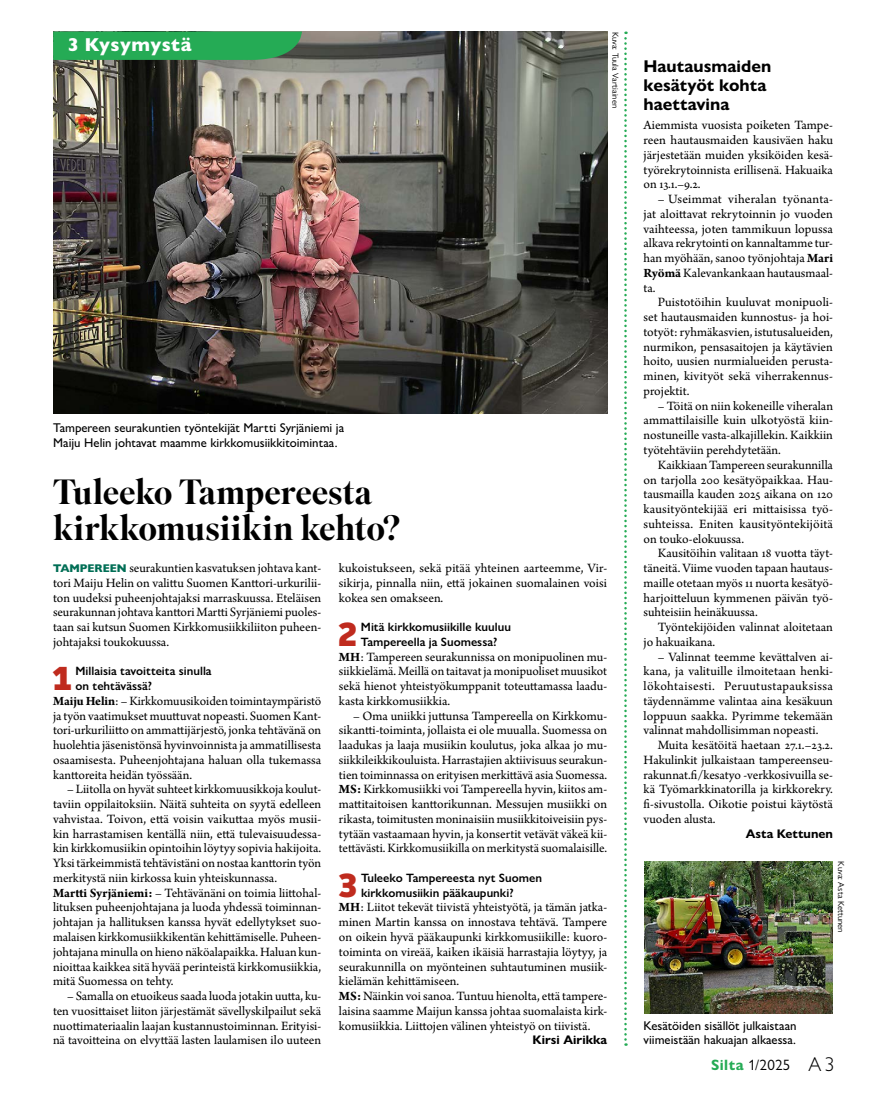
<style>
.page{position:relative;width:886px;height:1099px;background:#fff}
.page>*{position:absolute;margin:0;border:0;box-sizing:border-box;transform-origin:0 0}
.t1{font:500 35px/36px "Superior Title";letter-spacing:-.01em;color:#000}
.t2{font:800 33.5px "Facit";color:#bf2b1e}
.t3{font:800 18.75px "Gill Sans Nova";letter-spacing:.02em;color:#fff}
.t4{font:700 17.12px/18.8px "Gill Sans Nova";color:#000}
.t5{font:15px "Gill Sans Nova";color:#000}
.t6{font:13.38px/14.8px "Arno Pro";color:#000;text-align:justify}
.t7{font:500 12.75px/14.8px "Gill Sans Nova";color:#000}
.t8{font:700 12.5px "Gill Sans Nova";color:#000}
.t9{font:600 12.12px/14.8px "Gill Sans Nova";color:#000}
.t10{font:8.75px "Gill Sans Nova";color:#000}
.s1{font-family:"Gill Sans Nova";font-weight:800;font-size:11.25px;color:#006e55}
.s2{font-weight:700}
.s3{font-weight:700;color:#25ab55}
.s4{font-weight:300;font-size:20px}
</style>
<div class="page">
<img style="left:53px;top:32px;width:555px;height:382px">
<svg style="left:624px;top:32px;width:3px;height:1013px"></svg>
<img style="left:644px;top:861px;width:189px;height:151px">
<div style="left:53px;top:32px;width:249px;height:28px;background:#25ab55"></div>
<h3 class="t3" style="left:68px;top:33px;width:125px">3 Kysymystä</h3>
<p class="t7" style="left:53px;top:420px;width:292px">Tampereen seurakuntien työntekijät Martti Syrjäniemi ja<br>Maiju Helin johtavat maamme kirkkomusiikkitoimintaa.</p>
<p class="t10" style="left:621px;top:32px;width:78px;rotate:90deg">Kuva: Tuula Vartiainen</p>
<h1 class="t1" style="left:53px;top:475px;width:349px">Tuleeko Tampereesta kirkkomusiikin kehto?</h1>
<p class="t6" style="left:53px;top:561px;width:270px"><span class="s1">TAMPEREEN</span> seurakuntien kasvatuksen johtava kant&shy;tori Maiju Helin on valittu Suomen Kanttori-urkurilii&shy;ton uudeksi puheenjohtajaksi marraskuussa. Eteläisen seurakunnan johtava kanttori Martti Syrjäniemi puoles&shy;taan sai kutsun Suomen Kirkkomusiikkiliiton puheen&shy;johtajaksi toukokuussa.</p>
<h2 class="t2" style="left:53px;top:657px;width:21px">1</h2>
<p class="t9" style="left:76px;top:663px;width:138px">Millaisia tavoitteita sinulla on tehtävässä?</p>
<p class="t6" style="left:53px;top:694px;width:270px"><span class="s2">Maiju Helin</span>: – Kirkkomuusikoiden toimintaympäristö ja työn vaatimukset muuttuvat nopeasti. Suomen Kant&shy;tori-urkuriliitto on ammattijärjestö, jonka tehtävänä on huolehtia jäsenistönsä hyvinvoinnista ja ammatillisesta osaamisesta. Puheenjohtajana haluan olla tukemassa kanttoreita heidän työssään.</p>
<p class="t6" style="left:53px;top:782px;width:270px;text-align:left;text-indent:14px">– Liitolla on hyvät suhteet kirkkomuusikkoja koulut&shy;taviin oppilaitoksiin. Näitä suhteita on syytä edelleen vahvistaa. Toivon, että voisin vaikuttaa myös musii&shy;kin harrastamisen kentällä niin, että tulevaisuudessa&shy;kin kirkkomusiikin opintoihin löytyy sopivia hakijoita.<br>Yksi tärkeimmistä tehtävistäni on nostaa kanttorin työn merkitystä niin kirkossa kuin yhteiskunnassa.<br><span class="s2">Martti Syrjäniemi:</span> – Tehtävänäni on toimia liittohal&shy;lituksen puheenjohtajana ja luoda yhdessä toiminnan&shy;johtajan ja hallituksen kanssa hyvät edellytykset suo&shy;malaisen kirkkomusiikkikentän kehittämiselle. Puheen&shy;johtajana minulla on hieno näköalapaikka. Haluan kun&shy;nioittaa kaikkea sitä hyvää perinteistä kirkkomusiikkia, mitä Suomessa on tehty.</p>
<p class="t6" style="left:53px;top:989px;width:270px;text-indent:14px">– Samalla on etuoikeus saada luoda jotakin uutta, ku&shy;ten vuosittaiset liiton järjestämät sävellyskilpailut sekä nuottimateriaalin laajan kustannustoiminnan. Erityisi&shy;nä tavoitteina on elvyttää lasten laulamisen ilo uuteen</p>
<p class="t6" style="left:339px;top:561px;width:270px">kukoistukseen, sekä pitää yhteinen aarteemme, Vir&shy;sikirja, pinnalla niin, että jokainen suomalainen voisi kokea sen omakseen.</p>
<h2 class="t2" style="left:338px;top:613px;width:21px">2</h2>
<p class="t9" style="left:361px;top:619px;width:152px">Mitä kirkkomusiikille kuuluu<br>Tampereella ja Suomessa?</p>
<p class="t6" style="left:339px;top:650px;width:270px"><span class="s2">MH</span>: Tampereen seurakunnissa on monipuolinen mu&shy;siikkielämä. Meillä on taitavat ja monipuoliset muusikot sekä hienot yhteistyökumppanit toteuttamassa laadu&shy;kasta kirkkomusiikkia.</p>
<p class="t6" style="left:339px;top:709px;width:270px;text-indent:14px">– Oma uniikki juttunsa Tampereella on Kirkkomu&shy;sikantti-toiminta, jollaista ei ole muualla. Suomessa on laadukas ja laaja musiikin koulutus, joka alkaa jo mu&shy;siikkileikkikouluista. Harrastajien aktiivisuus seurakun&shy;tien toiminnassa on erityisen merkittävä asia Suomessa.<br><span class="s2">MS:</span> Kirkkomusiikki voi Tampereella hyvin, kiitos am&shy;mattitaitoisen kanttorikunnan. Messujen musiikki on rikasta, toimitusten moninaisiin musiikkitoiveisiin pys&shy;tytään vastaamaan hyvin, ja konsertit vetävät väkeä kii&shy;tettävästi. Kirkkomusiikilla on merkitystä suomalaisille.</p>
<h2 class="t2" style="left:338px;top:864px;width:21px">3</h2>
<p class="t9" style="left:361px;top:870px;width:182px">Tuleeko Tampereesta nyt Suomen kirkkomusiikin pääkaupunki?</p>
<p class="t6" style="left:339px;top:900px;width:270px;text-align:left"><span class="s2">MH</span>: Liitot tekevät tiivistä yhteistyötä, ja tämän jatka&shy;minen Martin kanssa on innostava tehtävä. Tampere on oikein hyvä pääkaupunki kirkkomusiikille: kuoro&shy;toiminta on vireää, kaiken ikäisiä harrastajia löytyy, ja seurakunnilla on myönteinen suhtautuminen musiik&shy;kielämän kehittämiseen.<br><span class="s2">MS:</span> Näinkin voi sanoa. Tuntuu hienolta, että tampere&shy;laisina saamme Maijun kanssa johtaa suomalaista kirk&shy;komusiikkia. Liittojen välinen yhteistyö on tiivistä.</p>
<p class="t8" style="left:532px;top:1032px;width:76px">Kirsi Airikka</p>
<p class="t4" style="left:643px;top:57px;width:129px">Hautausmaiden kesätyöt kohta haettavina</p>
<p class="t6" style="left:643px;top:119px;width:191px">Aiemmista vuosista poiketen Tampe&shy;reen hautausmaiden kausiväen haku järjestetään muiden yksiköiden kesä&shy;työrekrytoinnista erillisenä. Hakuaika on 13.1.–9.2.</p>
<p class="t6" style="left:643px;top:192px;width:191px;text-indent:14px">– Useimmat viheralan työnanta&shy;jat aloittavat rekrytoinnin jo vuoden vaihteessa, joten tammikuun lopussa alkava rekrytointi on kannaltamme tur&shy;han myöhään, sanoo työnjohtaja <span class="s2">Mari Ryömä</span> Kalevankankaan hautausmaal&shy;ta.</p>
<p class="t6" style="left:643px;top:296px;width:191px;text-indent:14px">Puistotöihin kuuluvat monipuoli&shy;set hautausmaiden kunnostus- ja hoi&shy;totyöt: ryhmäkasvien, istutusalueiden, nurmikon, pensasaitojen ja käytävien hoito, uusien nurmialueiden perusta&shy;minen, kivityöt sekä viherrakennus&shy;projektit.</p>
<p class="t6" style="left:643px;top:399px;width:191px;text-indent:14px">– Töitä on niin kokeneille viheralan ammattilaisille kuin ulkotyöstä kiin&shy;nostuneille vasta-alkajillekin. Kaikkiin työtehtäviin perehdytetään.</p>
<p class="t6" style="left:643px;top:458px;width:191px;text-indent:14px">Kaikkiaan Tampereen seurakunnilla on tarjolla 200 kesätyöpaikkaa. Hau&shy;tausmailla kauden 2025 aikana on 120 kausityöntekijää eri mittaisissa työ&shy;suhteissa. Eniten kausityöntekijöitä on touko-elokuussa.</p>
<p class="t6" style="left:643px;top:546px;width:191px;text-indent:14px">Kausitöihin valitaan 18 vuotta täyt&shy;täneitä. Viime vuoden tapaan hautaus&shy;maille otetaan myös 11 nuorta kesätyö&shy;harjoitteluun kymmenen päivän työ&shy;suhteisiin heinäkuussa.</p>
<p class="t6" style="left:643px;top:620px;width:191px;text-indent:14px">Työntekijöiden valinnat aloitetaan jo hakuaikana.</p>
<p class="t6" style="left:643px;top:650px;width:191px;text-indent:14px">– Valinnat teemme kevättalven ai&shy;kana, ja valituille ilmoitetaan henki&shy;lökohtaisesti. Peruutustapauksissa täydennämme valintaa aina kesäkuun loppuun saakka. Pyrimme tekemään valinnat mahdollisimman nopeasti.</p>
<p class="t6" style="left:643px;top:738px;width:191px;text-indent:14px">Muita kesätöitä haetaan 27.1.–23.2.<br>Hakulinkit julkaistaan tampereenseu&shy;rakunnat.fi/kesatyo -verkkosivuilla se&shy;kä Työmarkkinatorilla ja kirkkorekry. fi-sivustolla. Oikotie poistui käytöstä vuoden alusta.</p>
<p class="t8" style="left:746px;top:825px;width:89px">Asta Kettunen</p>
<p class="t7" style="left:643px;top:1017px;width:154px">Kesätöiden sisällöt julkaistaan viimeistään hakuajan alkaessa.</p>
<p class="t10" style="left:846px;top:861px;width:73px;rotate:90deg">Kuva: Asta Kettunen</p>
<p class="t5" style="left:711px;top:1056px;width:125px"><span class="s3">Silta</span> 1/2025 <span class="s4">A 3</span></p>
</div>
